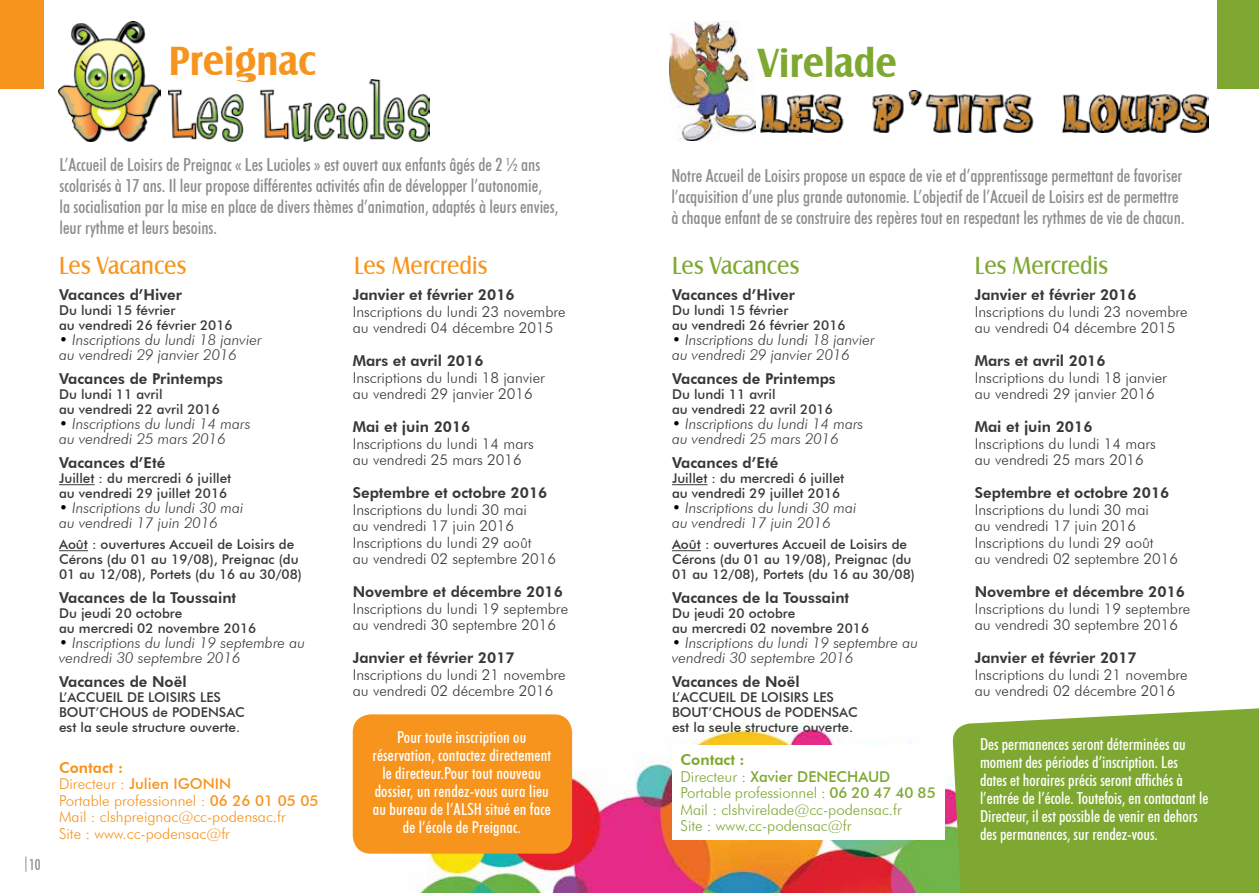
<style>
.page{position:relative;width:1259px;height:893px;background:#fff}
.page>*{position:absolute;margin:0;border:0;box-sizing:border-box;transform-origin:0 0}
.t1{font:700 42px "Castle T";color:#f7941e;scale:.9 1}
.t2{font:700 42px "Castle T";color:#7ea831;scale:.9 1}
.t3{font:25.5px "Castle T";color:#f7941e;scale:.9 1}
.t4{font:25.5px "Castle T";color:#7ea831;scale:.9 1}
.t5{font:500 condensed 18px/21px "Futura BT";color:#8a8c8e}
.t6{font:500 condensed 16.5px/18px "Futura BT";color:#fff}
.t7{font:300 15px/16.5px "Futura BT";color:#383839}
.t8{font:italic 300 15px/15px "Futura BT";color:#383839}
.t9{font:800 15px "Futura BT";color:#383839}
.t10{font:300 15px/16.5px "Futura BT";color:#7ea831}
.t11{font:300 15px/16.5px "Futura BT";color:#f7941e}
.t12{font:500 condensed 15px "Futura BT";color:#8a8c8e}
.t13{font:500 13.5px/15px "Futura BT";color:#383839}
.s1{color:#000}
.s2{font-weight:800}
.s3{font-weight:500}
</style>
<div class="page">
<svg style="left:26px;top:856px;width:1px;height:16px"></svg>
<img style="left:418px;top:722px;width:534px;height:171px">
<img style="left:59px;top:22px;width:101px;height:119px">
<div style="left:952px;top:708px;width:307px;height:185px;background:#7ea831"></div>
<div style="left:0;top:0;width:44px;height:88px;background:#f7941e"></div>
<div style="left:1218px;top:0;width:41px;height:88px;background:#7ea831"></div>
<hr style="left:672px;top:484px;width:35px;height:1px;background:#383839">
<svg style="left:672px;top:550px;width:29px;height:1px"></svg>
<div style="left:672px;top:745px;width:272px;height:95px;background:#fff"></div>
<div style="left:353px;top:714px;width:219px;height:140px;background:#f7941e;border-radius:18px"></div>
<hr style="left:59px;top:484px;width:36px;height:1px;background:#383839">
<svg style="left:59px;top:550px;width:29px;height:1px"></svg>
<img style="left:169px;top:79px;width:260px;height:62px">
<img style="left:669px;top:21px;width:86px;height:119px">
<img style="left:761px;top:90px;width:447px;height:43px">
<h1 class="t1" style="left:169px;top:37px;width:165px">Preignac</h1>
<h1 class="t2" style="left:758px;top:39px;width:156px">Virelade</h1>
<p class="t12" style="left:29px;top:855px;width:13px">10</p>
<p class="t5" style="left:60px;top:154px;width:500px">L’Accueil de Loisirs de Preignac « Les Lucioles » est ouvert aux enfants âgés de 2 ½ ans scolarisés à 17 ans. Il leur propose différentes activités afin de développer l’autonomie,<br>la socialisation par la mise en place de divers thèmes d’animation, adaptés à leurs envies, leur rythme et leurs besoins.</p>
<p class="t5" style="left:671px;top:165px;width:514px">Notre Accueil de Loisirs propose un espace de vie et d’apprentissage permettant de favoriser l’acquisition d’une plus grande autonomie. L’objectif de l’Accueil de Loisirs est de permettre à chaque enfant de se construire des repères tout en respectant les rythmes de vie de chacun.</p>
<h2 class="t3" style="left:59px;top:252px;width:143px">Les Vacances</h2>
<p class="t9" style="left:353px;top:286px;width:163px">Janvier et février 2016</p>
<p class="t7" style="left:353px;top:303px;width:214px">Inscriptions du lundi 23 novembre au vendredi 04 décembre 2015</p>
<p class="t9" style="left:353px;top:352px;width:132px">Mars et avril 2016</p>
<p class="t7" style="left:353px;top:369px;width:194px">Inscriptions du lundi 18 janvier au vendredi 29 janvier 2016</p>
<p class="t9" style="left:353px;top:418px;width:119px">Mai et juin 2016</p>
<p class="t7" style="left:353px;top:435px;width:183px">Inscriptions du lundi 14 mars au vendredi 25 mars 2016</p>
<p class="t9" style="left:353px;top:484px;width:196px">Septembre et octobre 2016</p>
<p class="t7" style="left:353px;top:501px;width:205px">Inscriptions du lundi 30 mai<br>au vendredi 17 juin 2016<br>Inscriptions du lundi 29 août<br>au vendredi 02 septembre 2016</p>
<p class="t9" style="left:353px;top:583px;width:212px">Novembre et décembre 2016</p>
<p class="t7" style="left:353px;top:600px;width:217px">Inscriptions du lundi 19 septembre au vendredi 30 septembre 2016</p>
<p class="t9" style="left:353px;top:649px;width:163px">Janvier et février 2017</p>
<p class="t7" style="left:353px;top:666px;width:214px">Inscriptions du lundi 21 novembre au vendredi 02 décembre 2016</p>
<h2 class="t3" style="left:354px;top:252px;width:149px">Les Mercredis</h2>
<h2 class="t4" style="left:672px;top:252px;width:143px">Les Vacances</h2>
<h2 class="t4" style="left:974px;top:252px;width:149px">Les Mercredis</h2>
<p class="t9" style="left:974px;top:286px;width:163px">Janvier et février 2016</p>
<p class="t7" style="left:974px;top:303px;width:214px">Inscriptions du lundi 23 novembre au vendredi 04 décembre 2015</p>
<p class="t9" style="left:974px;top:352px;width:132px">Mars et avril 2016</p>
<p class="t7" style="left:974px;top:369px;width:194px">Inscriptions du lundi 18 janvier au vendredi 29 janvier 2016</p>
<p class="t9" style="left:974px;top:418px;width:119px">Mai et juin 2016</p>
<p class="t7" style="left:974px;top:435px;width:183px">Inscriptions du lundi 14 mars au vendredi 25 mars 2016</p>
<p class="t9" style="left:974px;top:484px;width:196px">Septembre et octobre 2016</p>
<p class="t7" style="left:974px;top:501px;width:205px">Inscriptions du lundi 30 mai<br>au vendredi 17 juin 2016<br>Inscriptions du lundi 29 août<br>au vendredi 02 septembre 2016</p>
<p class="t9" style="left:974px;top:583px;width:212px">Novembre et décembre 2016</p>
<p class="t7" style="left:974px;top:600px;width:217px">Inscriptions du lundi 19 septembre au vendredi 30 septembre 2016</p>
<p class="t9" style="left:974px;top:649px;width:163px">Janvier et février 2017</p>
<p class="t7" style="left:974px;top:666px;width:214px">Inscriptions du lundi 21 novembre au vendredi 02 décembre 2016</p>
<p class="t9" style="left:59px;top:286px;width:124px">Vacances d’Hiver</p>
<p class="t13" style="left:59px;top:303px;width:175px">Du lundi 15 février<br>au vendredi 26 février 2016</p>
<p class="t8" style="left:59px;top:332px;width:204px"><span class="s1">•</span> Inscriptions du lundi 18 janvier au vendredi 29 janvier 2016</p>
<p class="t9" style="left:59px;top:370px;width:165px">Vacances de Printemps</p>
<p class="t13" style="left:59px;top:387px;width:162px">Du lundi 11 avril<br>au vendredi 22 avril 2016</p>
<p class="t8" style="left:59px;top:416px;width:193px"><span class="s1">•</span> Inscriptions du lundi 14 mars au vendredi 25 mars 2016</p>
<p class="t9" style="left:59px;top:454px;width:108px">Vacances d’Eté</p>
<p class="t13" style="left:59px;top:471px;width:174px">Juillet : du mercredi 6 juillet au vendredi 29 juillet 2016</p>
<p class="t8" style="left:59px;top:500px;width:186px"><span class="s1">•</span> Inscriptions du lundi 30 mai au vendredi 17 juin 2016</p>
<p class="t13" style="left:59px;top:537px;width:244px">Août : ouvertures Accueil de Loisirs de<br>Cérons (du 01 au 19/08), Preignac (du<br>01 au 12/08), Portets (du 16 au 30/08)</p>
<p class="t9" style="left:59px;top:589px;width:179px">Vacances de la Toussaint</p>
<p class="t13" style="left:59px;top:606px;width:199px">Du jeudi 20 octobre<br>au mercredi 02 novembre 2016</p>
<p class="t8" style="left:59px;top:635px;width:248px"><span class="s1">•</span> Inscriptions du lundi 19 septembre au vendredi 30 septembre 2016</p>
<p class="t9" style="left:59px;top:673px;width:129px">Vacances de Noël</p>
<p class="t13" style="left:59px;top:690px;width:187px">L’ACCUEIL DE LOISIRS LES<br>BOUT’CHOUS de PODENSAC est la seule structure ouverte.</p>
<p class="t9" style="left:672px;top:286px;width:124px">Vacances d’Hiver</p>
<p class="t13" style="left:672px;top:303px;width:175px">Du lundi 15 février<br>au vendredi 26 février 2016</p>
<p class="t8" style="left:672px;top:332px;width:204px"><span class="s1">•</span> Inscriptions du lundi 18 janvier au vendredi 29 janvier 2016</p>
<p class="t9" style="left:672px;top:370px;width:165px">Vacances de Printemps</p>
<p class="t13" style="left:672px;top:387px;width:162px">Du lundi 11 avril<br>au vendredi 22 avril 2016</p>
<p class="t8" style="left:672px;top:416px;width:193px"><span class="s1">•</span> Inscriptions du lundi 14 mars au vendredi 25 mars 2016</p>
<p class="t9" style="left:672px;top:454px;width:108px">Vacances d’Eté</p>
<p class="t13" style="left:672px;top:471px;width:174px">Juillet : du mercredi 6 juillet au vendredi 29 juillet 2016</p>
<p class="t8" style="left:672px;top:500px;width:186px"><span class="s1">•</span> Inscriptions du lundi 30 mai au vendredi 17 juin 2016</p>
<p class="t13" style="left:672px;top:537px;width:244px">Août : ouvertures Accueil de Loisirs de<br>Cérons (du 01 au 19/08), Preignac (du<br>01 au 12/08), Portets (du 16 au 30/08)</p>
<p class="t9" style="left:672px;top:589px;width:179px">Vacances de la Toussaint</p>
<p class="t13" style="left:672px;top:606px;width:199px">Du jeudi 20 octobre<br>au mercredi 02 novembre 2016</p>
<p class="t8" style="left:672px;top:635px;width:248px"><span class="s1">•</span> Inscriptions du lundi 19 septembre au vendredi 30 septembre 2016</p>
<p class="t9" style="left:672px;top:673px;width:129px">Vacances de Noël</p>
<p class="t13" style="left:672px;top:690px;width:187px">L’ACCUEIL DE LOISIRS LES<br>BOUT’CHOUS de PODENSAC est la seule structure ouverte.</p>
<p class="t6" style="left:397px;top:728px;width:131px">Pour toute inscription ou</p>
<p class="t6" style="left:372px;top:746px;width:180px">réservation, contactez directement</p>
<p class="t6" style="left:382px;top:764px;width:160px">le directeur.Pour tout nouveau</p>
<p class="t6" style="left:375px;top:782px;width:176px">dossier, un rendez-vous aura lieu</p>
<p class="t6" style="left:373px;top:800px;width:89px">au bureau de l’ALSH</p>
<p class="t6" style="left:980px;top:735px;width:230px">Des permanences seront déterminées au moment des périodes d’inscription. Les dates et horaires précis seront affichés à l’entrée de l’école. Toutefois, en contactant le Directeur, il est possible de venir en dehors des permanences, sur rendez-vous.</p>
<p class="t10" style="left:680px;top:752px;width:257px"><span class="s2">Contact :<br></span>Directeur : <span class="s3">Xavier DENECHAUD<br></span>Portable professionnel : <span class="s3">06 20 47 40 85<br></span>Mail : clshvirelade@cc-podensac.fr<br>Site : www.cc-podensac@fr</p>
<p class="t11" style="left:59px;top:759px;width:261px"><span class="s2">Contact :<br></span>Directeur : <span class="s3">Julien IGONIN<br></span>Portable professionnel : <span class="s3">06 26 01 05 05<br></span>Mail : clshpreignac@cc-podensac.fr<br>Site : www.cc-podensac@fr</p>
<p class="t6" style="left:403px;top:800px;width:149px;text-indent:83px">situé en face de l’école de Preignac.</p>
</div>
